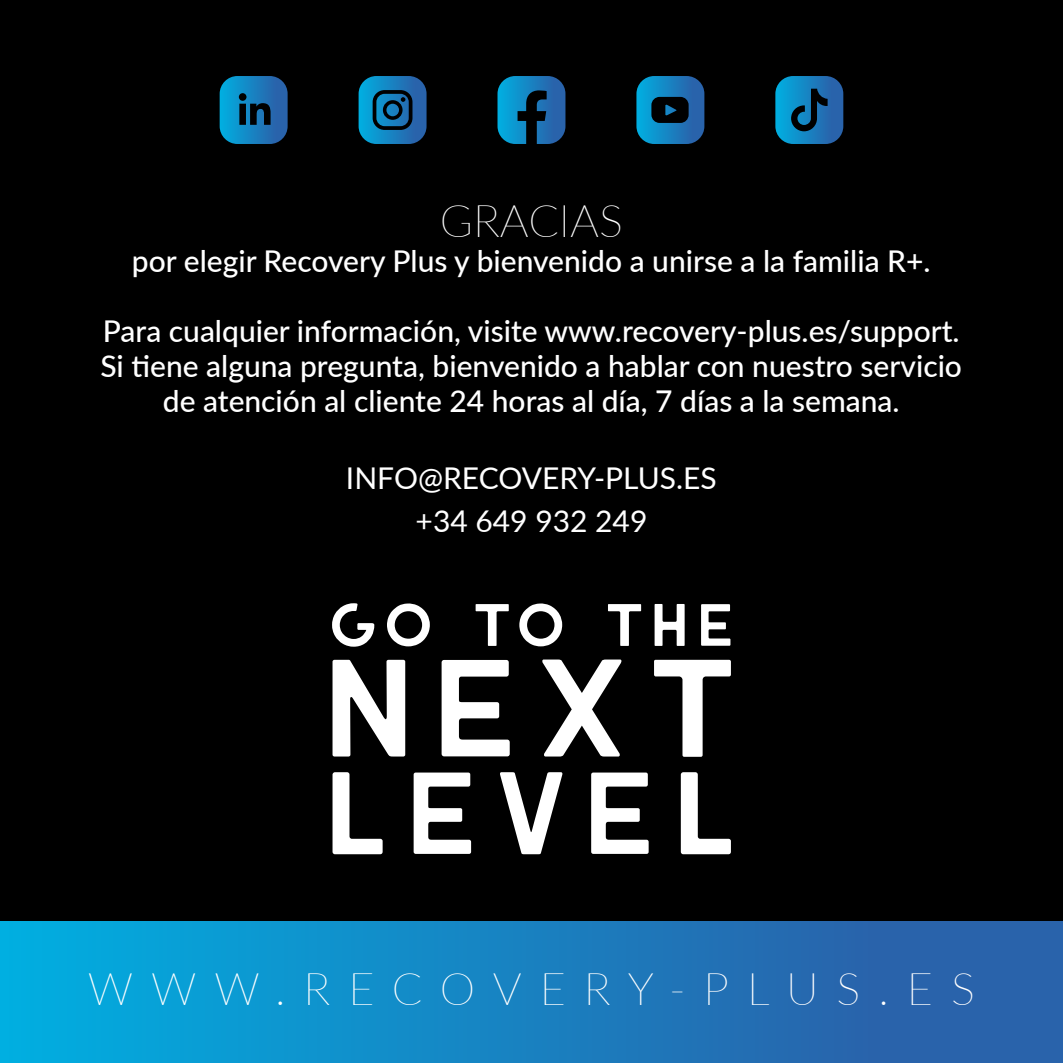
<style>
.page{position:relative;width:1063px;height:1063px;background:#000}
.page>*{position:absolute;margin:0;border:0;box-sizing:border-box;transform-origin:0 0}
.t1{font:100 45px "Lato";letter-spacing:.385em;color:#fff}
.t2{font:100 45px "Lato";color:#fff}
.t3{font:500 30px/35px "Lato";color:#fff;text-align:center}
.t4{font:30px/42.5px "Lato";color:#fff;text-align:center}
</style>
<div class="page">
<div style="left:0;top:921px;width:1063px;height:142px;background:linear-gradient(to right,#01addf,#2f58a3)"></div>
<svg style="left:636px;top:76px;width:68px;height:68px"></svg>
<svg style="left:359px;top:76px;width:68px;height:68px"></svg>
<svg style="left:498px;top:76px;width:67px;height:68px"></svg>
<svg style="left:220px;top:76px;width:68px;height:68px"></svg>
<svg style="left:775px;top:76px;width:68px;height:68px"></svg>
<svg style="left:332px;top:603px;width:398px;height:44px"></svg>
<svg style="left:333px;top:660px;width:398px;height:97px"></svg>
<svg style="left:333px;top:772px;width:398px;height:82px"></svg>
<h1 class="t2" style="left:440px;top:190px;width:185px">GRACIAS</h1>
<p class="t3" style="left:132px;top:242px;width:800px">por elegir Recovery Plus y bienvenido a unirse a la familia R+.</p>
<p class="t3" style="left:100px;top:312px;width:863px">Para cualquier información, visite www.recovery-plus.es/support.<br>Si tiene alguna pregunta, bienvenido a hablar con nuestro servicio de atención al cliente 24 horas al día, 7 días a la semana.</p>
<p class="t4" style="left:346px;top:456px;width:372px">INFO@RECOVERY-PLUS.ES +34 649 932 249</p>
<h1 class="t1" style="left:88px;top:958px;width:889px">WWW.RECOVERY-PLUS.ES</h1>
</div>
